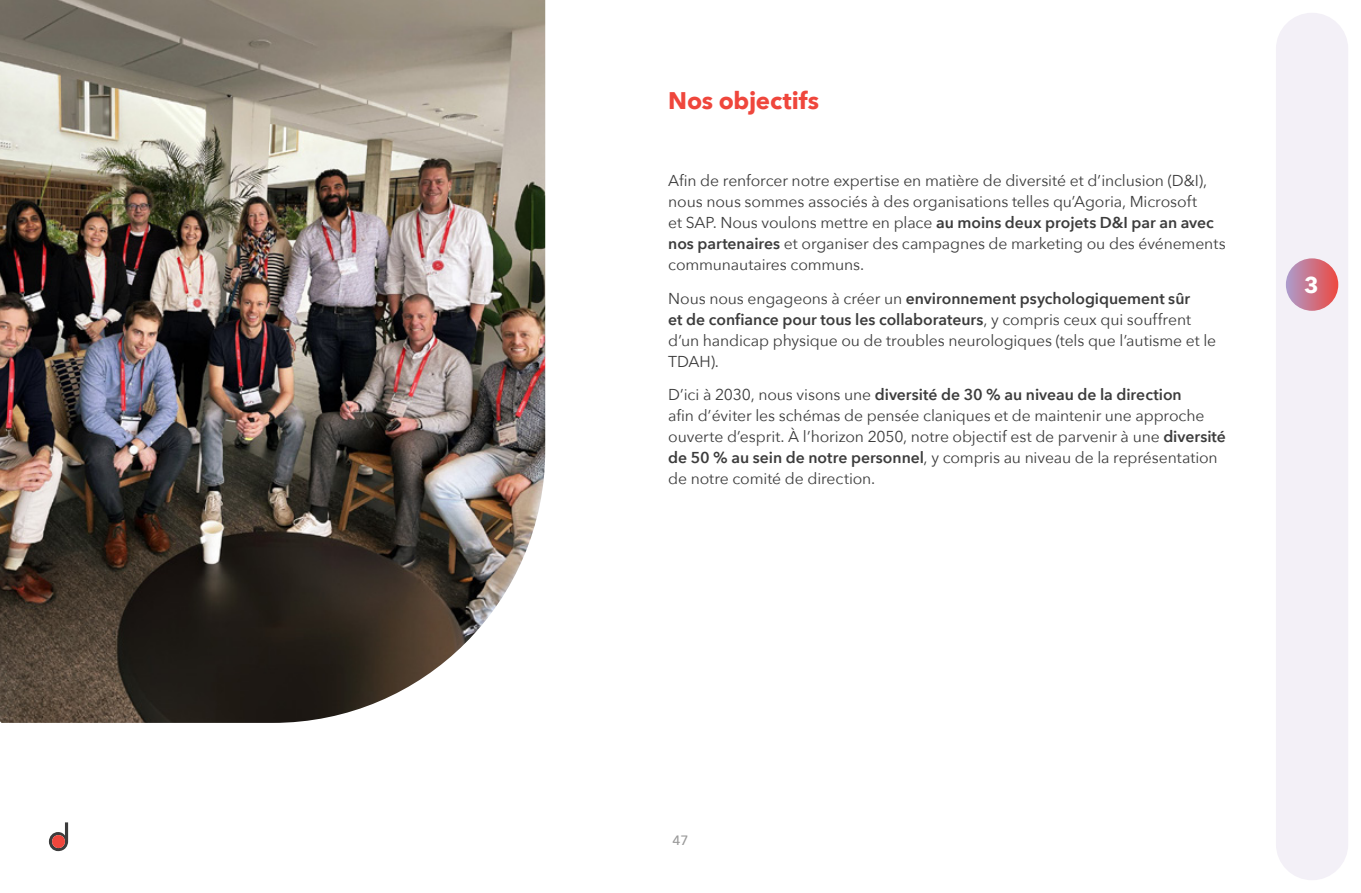
<style>
.page{position:relative;width:1361px;height:893px;background:#fff}
.page>*{position:absolute;margin:0;border:0;box-sizing:border-box;transform-origin:0 0}
.t1{font:700 24px "Avenir Next";letter-spacing:-.01em;color:#ef463c}
.t2{font:700 22.5px "Avenir Next";color:#fff}
.t3{font:15.75px/21px "Avenir Next";letter-spacing:-.01em;color:#3c3c3c}
.t4{font:500 13.5px "Avenir Next";color:#999}
.s1{font-weight:600}
</style>
<div class="page">
<img style="left:0;top:0;width:545px;height:723px">
<svg style="left:49px;top:822px;width:19px;height:29px"></svg>
<div style="left:52px;top:835px;width:13px;height:13px;background:#ef463c;border-radius:50%"></div>
<div style="left:1276px;top:13px;width:72px;height:867px;background:#f3f0f7;border-radius:36px"></div>
<div style="left:1286px;top:258px;width:52px;height:53px;background:linear-gradient(to right,#ac9ccd,#ec4d46);border-radius:26px"></div>
<h1 class="t1" style="left:668px;top:80px;width:152px">Nos objectifs</h1>
<p class="t3" style="left:668px;top:169px;width:559px">Afin de renforcer notre expertise en matière de diversité et d’inclusion (D&amp;I), nous nous sommes associés à des organisations telles qu’Agoria, Microsoft<br>et SAP. Nous voulons mettre en place <span class="s1">au moins deux projets D&amp;I par an avec nos partenaires</span> et organiser des campagnes de marketing ou des événements communautaires communs.</p>
<p class="t3" style="left:668px;top:287px;width:549px">Nous nous engageons à créer un <span class="s1">environnement psychologiquement sûr<br>et de confiance pour tous les collaborateurs</span>, y compris ceux qui souffrent d’un handicap physique ou de troubles neurologiques (tels que l’autisme et le TDAH).</p>
<p class="t3" style="left:668px;top:384px;width:559px">D’ici à 2030, nous visons une <span class="s1">diversité de 30 % au niveau de la direction<br></span>afin d’éviter les schémas de pensée claniques et de maintenir une approche ouverte d’esprit. À l’horizon 2050, notre objectif est de parvenir à une <span class="s1">diversité de 50 % au sein de notre personnel</span>, y compris au niveau de la représentation de notre comité de direction.</p>
<h2 class="t2" style="left:1304px;top:265px;width:16px">3</h2>
<p class="t4" style="left:672px;top:829px;width:18px">47</p>
</div>
